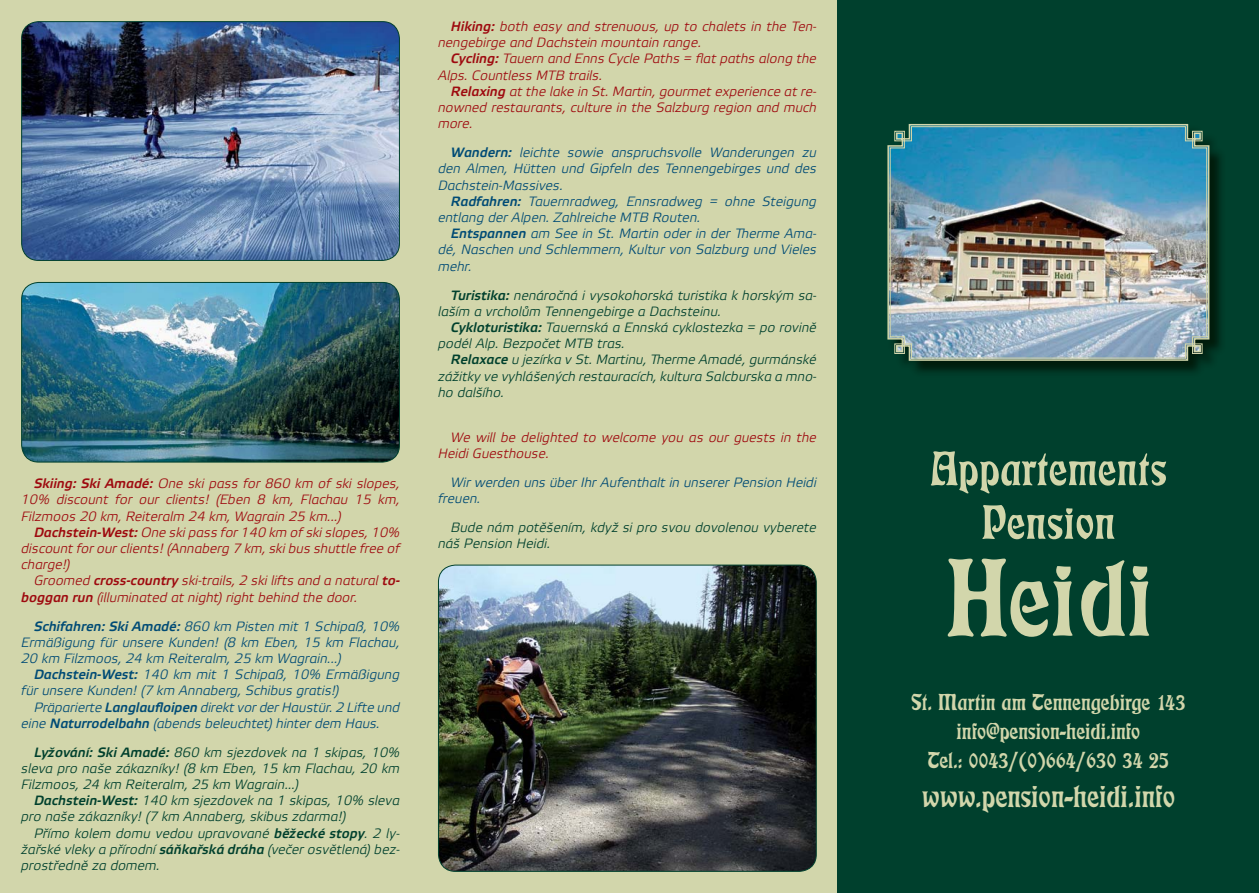
<style>
.page{position:relative;width:1259px;height:893px;background:#d2d6ab}
.page>*{position:absolute;margin:0;border:0;box-sizing:border-box;transform-origin:0 0}
.t1{font:33px "Eckmann DCE";color:#d2d6ab}
.t2{font:24px/28.8px "Eckmann DCE";color:#d2d6ab;text-align:center}
.t3{font:italic 13.5px/16.2px "Etelka Light Pro";color:#00402d;text-align:justify}
.t4{font:italic 13.5px/16.2px "Etelka Light Pro";color:#004b75;text-align:justify}
.t5{font:italic 13.5px/16.2px "Etelka Light Pro";color:#9e0a0f}
.s1{font-weight:700}
</style>
<div class="page">
<div style="left:838px;top:0;width:421px;height:893px;background:#00402d"></div>
<svg style="left:930px;top:451px;width:236px;height:42px"></svg>
<svg style="left:982px;top:505px;width:132px;height:34px"></svg>
<svg style="left:947px;top:559px;width:125px;height:78px"></svg>
<svg style="left:1081px;top:560px;width:68px;height:76px"></svg>
<svg style="left:887px;top:123px;width:323px;height:239px"></svg>
<img style="left:889px;top:126px;width:318px;height:233px">
<img style="left:22px;top:22px;width:377px;height:238px;border-radius:17px">
<div style="left:21px;top:21px;width:379px;height:240px;border:1px solid #00402d;border-radius:17px"></div>
<img style="left:438px;top:565px;width:378px;height:306px;border-radius:17px">
<div style="left:438px;top:565px;width:378px;height:307px;border:1px solid #00402d;border-radius:17px"></div>
<img style="left:22px;top:282px;width:377px;height:180px;border-radius:17px">
<div style="left:21px;top:282px;width:379px;height:180px;border:1px solid #00402d;border-radius:17px"></div>
<p class="t5" style="left:21px;top:477px;width:380px;text-align:justify;text-indent:13px"><span class="s1">Skiing: Ski Amadé:</span> One ski pass for 860 km of ski slopes, 10% discount for our clients! (Eben 8 km, Flachau 15 km, Filzmoos 20 km, Reiteralm 24 km, Wagrain 25 km...)</p>
<p class="t5" style="left:21px;top:525px;width:380px;text-align:justify;text-indent:13px"><span class="s1">Dachstein-West:</span> One ski pass for 140 km of ski slopes, 10% discount for our clients! (Annaberg 7 km, ski bus shuttle free of charge!)</p>
<p class="t5" style="left:21px;top:574px;width:380px;text-indent:13px">Groomed <span class="s1">cross-country</span> ski-trails, 2 ski lifts and a natural <span class="s1">to&shy;boggan run</span> (illuminated at night) right behind the door.</p>
<p class="t4" style="left:21px;top:619px;width:380px;text-indent:13px"><span class="s1">Schifahren: Ski Amadé:</span> 860 km Pisten mit 1 Schipaß, 10% Ermäßigung für unsere Kunden! (8 km Eben, 15 km Flachau, 20 km Filzmoos, 24 km Reiteralm, 25 km Wagrain...)</p>
<p class="t4" style="left:21px;top:668px;width:380px;text-indent:13px"><span class="s1">Dachstein-West:</span> 140 km mit 1 Schipaß, 10% Ermäßigung für unsere Kunden! (7 km Annaberg, Schibus gratis!)</p>
<p class="t4" style="left:21px;top:700px;width:380px;text-indent:13px">Präparierte <span class="s1">Langlaufloipen</span> direkt vor der Haustür. 2 Lifte und eine <span class="s1">Naturrodelbahn</span> (abends beleuchtet) hinter dem Haus.</p>
<p class="t3" style="left:21px;top:745px;width:380px;text-indent:13px"><span class="s1">Lyžování: Ski Amadé:</span> 860 km sjezdovek na 1 skipas, 10% sleva pro naše zákazníky! (8 km Eben, 15 km Flachau, 20 km Filzmoos, 24 km Reiteralm, 25 km Wagrain...)</p>
<p class="t3" style="left:21px;top:794px;width:380px;text-indent:13px"><span class="s1">Dachstein-West:</span> 140 km sjezdovek na 1 skipas, 10% sleva pro naše zákazníky! (7 km Annaberg, skibus zdarma!)</p>
<p class="t3" style="left:21px;top:826px;width:380px;text-indent:13px">Přímo kolem domu vedou upravované <span class="s1">běžecké stopy</span>. 2 ly&shy;žařské vleky a přírodní <span class="s1">sáňkařská dráha</span> (večer osvětlená) bez&shy;prostředně za domem.</p>
<p class="t5" style="left:438px;top:20px;width:380px;text-indent:13px"><span class="s1">Hiking:</span> both easy and strenuous, up to chalets in the Ten&shy;nengebirge and Dachstein mountain range.</p>
<p class="t5" style="left:438px;top:52px;width:380px;text-indent:13px"><span class="s1">Cycling:</span> Tauern and Enns Cycle Paths = flat paths along the<br>Alps. Countless MTB trails.</p>
<p class="t5" style="left:438px;top:85px;width:380px;text-align:justify;text-indent:13px"><span class="s1">Relaxing</span> at the lake in St. Martin, gourmet experience at re&shy;nowned restaurants, culture in the Salzburg region and much more.</p>
<p class="t4" style="left:438px;top:146px;width:380px;text-indent:13px"><span class="s1">Wandern:</span> leichte sowie anspruchsvolle Wanderungen zu den Almen, Hütten und Gipfeln des Tennengebirges und des Dachstein-Massives.</p>
<p class="t4" style="left:451px;top:195px;width:367px"><span class="s1">Radfahren:</span> Tauernradweg, Ennsradweg = ohne Steigung</p>
<p class="t4" style="left:438px;top:211px;width:264px">entlang der Alpen. Zahlreiche MTB Routen.</p>
<p class="t4" style="left:451px;top:227px;width:281px"><span class="s1">Entspannen</span> am See in St. Martin oder in der</p>
<p class="t4" style="left:438px;top:227px;width:380px;text-indent:311px">erme Ama&shy;dé, Naschen und Schlemmern, Kultur von Salzburg und Vieles mehr.</p>
<p class="t3" style="left:438px;top:288px;width:380px;text-indent:13px"><span class="s1">Turistika:</span> nenáročná i vysokohorská turistika k horským sa&shy;laším a vrcholům Tennengebirge a Dachsteinu.</p>
<p class="t3" style="left:451px;top:321px;width:367px"><span class="s1">Cykloturistika:</span> Tauernská a Ennská cyklostezka = po rovině</p>
<p class="t3" style="left:438px;top:337px;width:188px">podél Alp. Bezpočet MTB tras.</p>
<p class="t3" style="left:451px;top:353px;width:197px"><span class="s1">Relaxace</span> u jezírka v St. Martinu,</p>
<p class="t3" style="left:438px;top:353px;width:380px;text-indent:226px">erme Amadé, gurmánské zážitky ve vyhlášených restauracích, kultura Salcburska a mno&shy;ho dalšího.</p>
<p class="t5" style="left:438px;top:431px;width:380px;text-indent:13px">We will be delighted to welcome you as our guests in the<br>Heidi Guesthouse.</p>
<p class="t4" style="left:438px;top:476px;width:380px;text-indent:13px">Wir werden uns über Ihr Aufenthalt in unserer Pension Heidi freuen.</p>
<p class="t3" style="left:438px;top:521px;width:380px;text-indent:13px">Bude nám potěšením, když si pro svou dovolenou vyberete náš Pension Heidi.</p>
<h2 class="t2" style="left:911px;top:690px;width:276px">St. Martin am Tennengebirge 143 info@pension-heidi.info<br>Tel.: 0043/(0)664/630 34 25</h2>
<h1 class="t1" style="left:922px;top:784px;width:255px">www.pension-heidi.info</h1>
</div>
